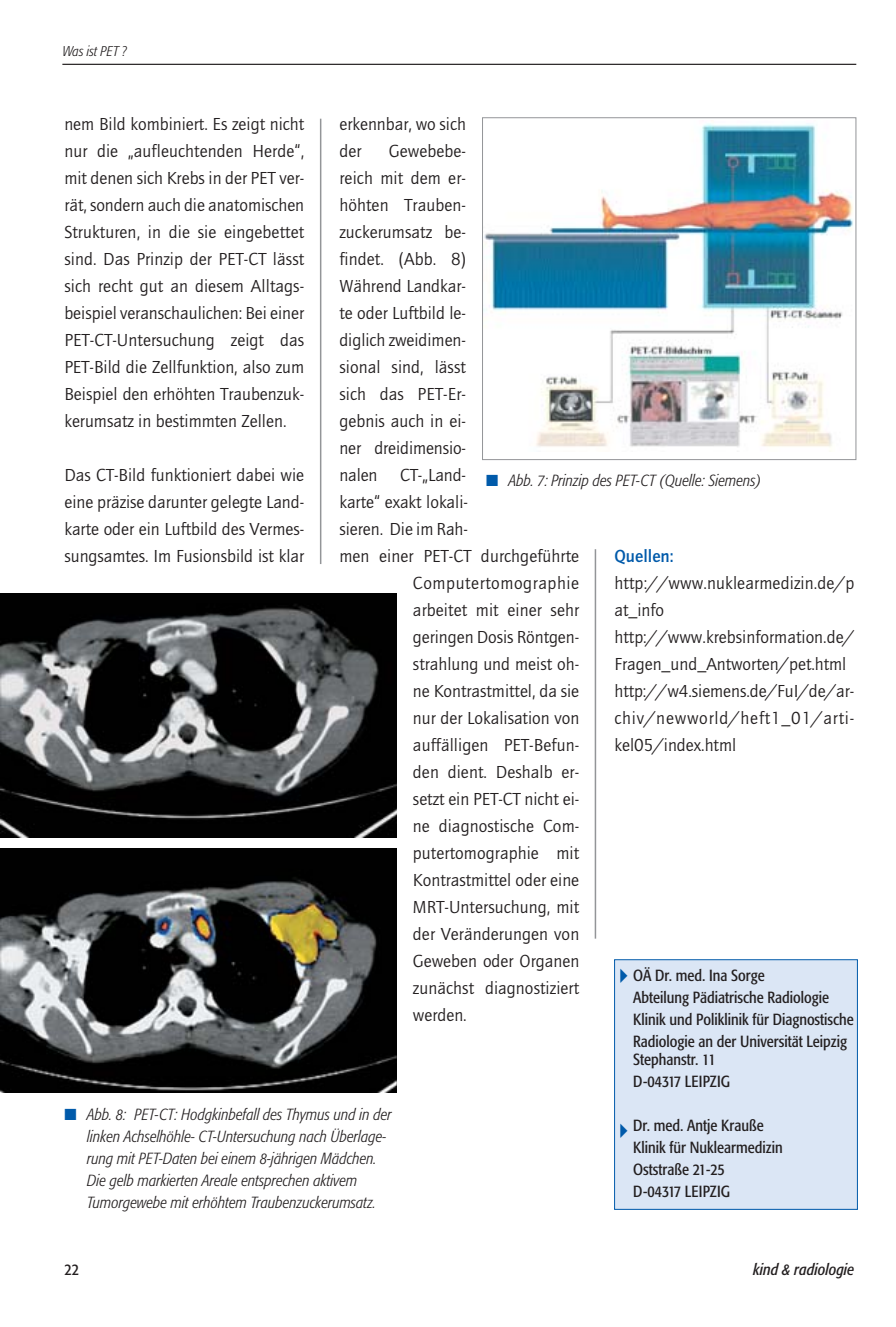
<style>
.page{position:relative;width:896px;height:1327px;background:#fff}
.page>*{position:absolute;margin:0;border:0;box-sizing:border-box;transform-origin:0 0}
.t1{font:18px/27px "Quay";color:#231f20;text-align:justify}
.t2{font:18px "Quay";letter-spacing:.03em;color:#231f20}
.t3{font:700 18px "Quay";color:#005aaa}
.t4{font:italic 300 condensed 16px/22px "Formata";color:#231f20}
.t5{font:condensed 16px/22px "Formata";color:#231f20}
.t6{font:italic condensed 16px "Formata";color:#231f20}
.t7{font:italic 300 condensed 14px "Formata";color:#231f20}
.s1{color:#005aaa}
</style>
<div class="page">
<hr style="left:62px;top:64px;width:794px;height:1px;background:#231f20">
<hr style="left:320px;top:119px;width:1px;height:445px;background:#939598">
<hr style="left:595px;top:549px;width:1px;height:389px;background:#939598">
<div style="left:614px;top:959px;width:243px;height:250px;background:#dbe6f5"></div>
<div style="left:614px;top:959px;width:244px;height:251px;border:1px solid #005aaa"></div>
<img style="left:1px;top:593px;width:396px;height:244px">
<img style="left:1px;top:848px;width:396px;height:244px">
<img style="left:484px;top:120px;width:369px;height:327px">
<div style="left:482px;top:117px;width:374px;height:343px;border:1px solid #939598"></div>
<p class="t7" style="left:63px;top:45px;width:66px">Was ist PET ?</p>
<p class="t1" style="left:64px;top:112px;width:241px">nem Bild kombiniert. Es zeigt nicht nur die „aufleuchtenden Herde“, mit denen sich Krebs in der PET ver&shy;rät, sondern auch die anatomischen Strukturen, in die sie eingebettet sind. Das Prinzip der PET-CT lässt sich recht gut an diesem Alltags&shy;beispiel veranschaulichen: Bei einer PET-CT-Untersuchung zeigt das PET-Bild die Zellfunktion, also zum Beispiel den erhöhten Traubenzuk&shy;kerumsatz in bestimmten Zellen.</p>
<p class="t1" style="left:339px;top:112px;width:128px">erkennbar, wo sich der</p>
<p class="t1" style="left:339px;top:139px;width:128px;text-indent:49px">Gewebebe&shy;reich mit dem er&shy;höhten Trauben&shy;zuckerumsatz be&shy;findet. (Abb. 8)<br>Während Landkar&shy;te oder Luftbild le&shy;diglich zweidimen&shy;sional sind, lässt sich das PET-Er&shy;gebnis auch in ei&shy;ner dreidimensio&shy;nalen</p>
<p class="t1" style="left:64px;top:463px;width:241px">Das CT-Bild funktioniert dabei wie eine präzise darunter gelegte Land&shy;karte oder ein Luftbild des Vermes&shy;sungsamtes. Im Fusionsbild ist klar</p>
<p class="t1" style="left:400px;top:463px;width:67px">CT-„Land-</p>
<p class="t1" style="left:339px;top:490px;width:130px">karte“ exakt lokali-</p>
<p class="t1" style="left:339px;top:517px;width:130px">sieren. Die im Rah-</p>
<p class="t1" style="left:339px;top:544px;width:241px">men einer PET-CT durchgeführte</p>
<p class="t2" style="left:413px;top:576px;width:168px">Computertomographie</p>
<p class="t1" style="left:413px;top:598px;width:168px">arbeitet mit einer sehr</p>
<p class="t1" style="left:413px;top:625px;width:168px">geringen Dosis Röntgen-</p>
<p class="t1" style="left:413px;top:652px;width:168px">strahlung und meist oh-</p>
<p class="t1" style="left:413px;top:679px;width:168px">ne Kontrastmittel, da sie</p>
<p class="t1" style="left:413px;top:706px;width:168px">nur der Lokalisation von</p>
<p class="t1" style="left:413px;top:733px;width:168px">auffälligen PET-Befun-</p>
<p class="t1" style="left:413px;top:760px;width:168px">den dient. Deshalb er-</p>
<p class="t1" style="left:413px;top:787px;width:168px">setzt ein PET-CT nicht ei-</p>
<p class="t1" style="left:413px;top:814px;width:168px">ne diagnostische Com-</p>
<p class="t1" style="left:413px;top:841px;width:168px">putertomographie mit</p>
<p class="t1" style="left:413px;top:868px;width:168px">Kontrastmittel oder eine</p>
<p class="t1" style="left:413px;top:895px;width:168px">MRT-Untersuchung, mit</p>
<p class="t1" style="left:413px;top:922px;width:168px">der Veränderungen von</p>
<p class="t1" style="left:413px;top:949px;width:168px">Geweben oder Organen</p>
<p class="t1" style="left:413px;top:976px;width:168px">zunächst diagnostiziert</p>
<p class="t1" style="left:413px;top:1003px;width:55px">werden.</p>
<p class="t4" style="left:486px;top:471px;width:277px"><span class="s1">■</span> Abb. 7: Prinzip des PET-CT (Quelle: Siemens)</p>
<p class="t3" style="left:614px;top:549px;width:61px">Quellen:</p>
<p class="t1" style="left:614px;top:571px;width:241px;text-align:left">http://www.nuklearmedizin.de/p at_info http://www.krebsinformation.de/<br>Fragen_und_Antworten/pet.html http://w4.siemens.de/FuI/de/ar&shy;chiv/newworld/heft1_01/arti&shy;kel05/index.html</p>
<p class="t5" style="left:633px;top:966px;width:222px">OÄ Dr. med. Ina Sorge<br>Abteilung Pädiatrische Radiologie Klinik und Poliklinik für Diagnostische Radiologie an der Universität Leipzig</p>
<p class="t5" style="left:633px;top:1050px;width:98px">Stephanstr. 11<br>D-04317 LEIPZIG</p>
<p class="t5" style="left:633px;top:1116px;width:151px">Dr. med. Antje Krauße<br>Klinik für Nuklearmedizin<br>Oststraße 21-25<br>D-04317 LEIPZIG</p>
<p class="t4" style="left:87px;top:1105px;width:306px;text-indent:-23px"><span class="s1">■</span> Abb. 8: PET-CT: Hodgkinbefall des Thymus und in der linken Achselhöhle- CT-Untersuchung nach Überlage&shy;rung mit PET-Daten bei einem 8-jährigen Mädchen.<br>Die gelb markierten Areale entsprechen aktivem Tumorgewebe mit erhöhtem Traubenzuckerumsatz.</p>
<p class="t5" style="left:64px;top:1259px;width:16px">22</p>
<p class="t6" style="left:753px;top:1263px;width:103px">kind &amp; radiologie</p>
</div>
